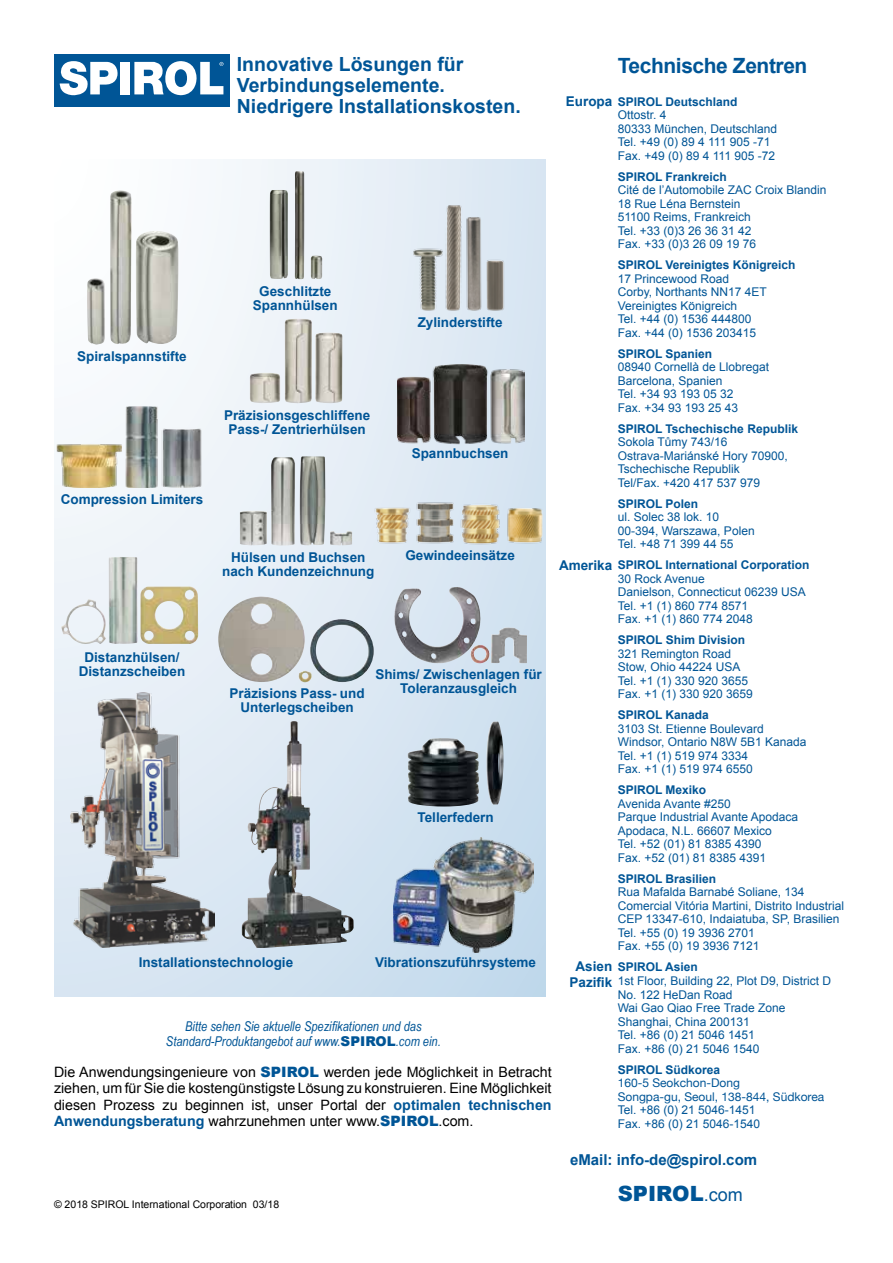
<style>
.page{position:relative;width:893px;height:1263px;background:#fff}
.page>*{position:absolute;margin:0;border:0;box-sizing:border-box;transform-origin:0 0}
.t1{font:700 21px "Arial";letter-spacing:-.02em;color:#005596}
.t2{font:900 21px "Arial";color:#005596}
.t3{font:700 19.5px/21px "Arial";color:#005596}
.t4{font:700 15px "Arial";color:#005596}
.t5{font:14.25px/16.5px "Arial";color:#000;text-align:justify}
.t6{font:700 13.5px/13.5px "Arial";color:#005596;text-align:center}
.t7{font:italic 13.5px/15px "Arial Narrow";color:#005596;text-align:center}
.t8{font:12px/13.5px "Arial";color:#005596}
.t9{font:700 12px "Arial";color:#005596}
.t10{font:12px/13.5px "Helvetica Neue";color:#005596}
.t11{font:10.5px "Arial";color:#000}
.s1{font-weight:700}
.s2{font-family:"Helvetica"}
.s3{font-family:"Arial";font-weight:900;font-style:normal}
.s4{font-weight:900;color:#005596}
.s5{font-weight:700;color:#005596}
.s6{font-weight:400;font-size:18px}
</style>
<div class="page">
<svg style="left:54px;top:159px;width:492px;height:837px"></svg>
<div style="left:54px;top:54px;width:176px;height:53px;background:#005596"></div>
<div style="left:120px;top:62px;width:10px;height:32px;background:#fff"></div>
<svg style="left:59px;top:61px;width:59px;height:34px"></svg>
<svg style="left:134px;top:61px;width:89px;height:35px"></svg>
<img style="left:242px;top:721px;width:112px;height:227px">
<img style="left:87px;top:190px;width:92px;height:157px">
<img style="left:240px;top:456px;width:112px;height:90px">
<img style="left:61px;top:557px;width:137px;height:89px">
<img style="left:421px;top:587px;width:42px;height:60px">
<img style="left:408px;top:721px;width:96px;height:85px">
<img style="left:412px;top:205px;width:96px;height:105px">
<img style="left:250px;top:319px;width:92px;height:86px">
<img style="left:270px;top:171px;width:52px;height:108px">
<img style="left:218px;top:597px;width:156px;height:85px">
<img style="left:57px;top:406px;width:145px;height:81px">
<img style="left:71px;top:692px;width:144px;height:256px">
<img style="left:398px;top:364px;width:126px;height:82px">
<img style="left:367px;top:494px;width:175px;height:57px">
<img style="left:393px;top:838px;width:141px;height:115px">
<h2 class="t3" style="left:237px;top:54px;width:285px">Innovative Lösungen für<br>Verbindungselemente.<br>Niedrigere Installationskosten.</h2>
<h1 class="t1" style="left:618px;top:52px;width:191px">Technische Zentren</h1>
<p class="t6" style="left:566px;top:95px;width:48px">Europa</p>
<p class="t9" style="left:618px;top:94px;width:121px">SPIROL Deutschland</p>
<p class="t8" style="left:618px;top:109px;width:161px">Ottostr. 4<br>80333 München, Deutschland<br>Tel. +49 (0) 89 4 111 905 -71<br>Fax. +49 (0) 89 4 111 905 -72</p>
<p class="t9" style="left:618px;top:169px;width:111px">SPIROL Frankreich</p>
<p class="t8" style="left:618px;top:184px;width:210px">Cité de l’Automobile ZAC Croix Blandin<br>18 Rue Léna Bernstein<br>51100 Reims, Frankreich<br>Tel. +33 (0)3 26 36 31 42<br>Fax. +33 (0)3 26 09 19 76</p>
<p class="t9" style="left:618px;top:257px;width:179px">SPIROL Vereinigtes Königreich</p>
<p class="t8" style="left:618px;top:272px;width:151px">17 Princewood Road<br>Corby, Northants NN17 4ET<br>Vereinigtes Königreich<br>Tel. +44 (0) 1536 444800<br>Fax. +44 (0) 1536 203415</p>
<p class="t9" style="left:618px;top:346px;width:96px">SPIROL Spanien</p>
<p class="t8" style="left:618px;top:361px;width:153px">08940 Cornellà de Llobregat<br>Barcelona, Spanien<br>Tel. +34 93 193 05 32<br>Fax. +34 93 193 25 43</p>
<p class="t8" style="left:618px;top:422px;width:182px"><span class="s1">SPIROL Tschechische Republik<br></span>Sokola T<span class="s2">ů</span>my 743/16<br>Ostrava-Mariánské Hory 70900,<br>Tschechische Republik<br>Tel/Fax. +420 417 537 979</p>
<p class="t9" style="left:618px;top:496px;width:82px">SPIROL Polen</p>
<p class="t8" style="left:618px;top:511px;width:138px">ul. Solec 38 lok. 10<br>00-394, Warszawa, Polen<br>Tel. +48 71 399 44 55</p>
<p class="t9" style="left:618px;top:557px;width:193px">SPIROL International Corporation</p>
<p class="t8" style="left:618px;top:572px;width:190px">30 Rock Avenue<br>Danielson, Connecticut 06239 USA<br>Tel. +1 (1) 860 774 8571<br>Fax. +1 (1) 860 774 2048</p>
<p class="t9" style="left:618px;top:632px;width:129px">SPIROL Shim Division</p>
<p class="t8" style="left:618px;top:647px;width:137px">321 Remington Road<br>Stow, Ohio 44224 USA<br>Tel. +1 (1) 330 920 3655<br>Fax. +1 (1) 330 920 3659</p>
<p class="t9" style="left:618px;top:707px;width:93px">SPIROL Kanada</p>
<p class="t8" style="left:618px;top:722px;width:190px">3103 St. Etienne Boulevard<br>Windsor, Ontario N8W 5B1 Kanada<br>Tel. +1 (1) 519 974 3334<br>Fax. +1 (1) 519 974 6550</p>
<p class="t9" style="left:618px;top:782px;width:90px">SPIROL Mexiko</p>
<p class="t8" style="left:618px;top:797px;width:182px">Avenida Avante #250<br>Parque Industrial Avante Apodaca<br>Apodaca, N.L. 66607 Mexico<br>Tel. +52 (01) 81 8385 4390<br>Fax. +52 (01) 81 8385 4391</p>
<p class="t9" style="left:618px;top:871px;width:100px">SPIROL Brasilien</p>
<p class="t8" style="left:618px;top:886px;width:228px">Rua Mafalda Barnabé Soliane, 134<br>Comercial Vitória Martini, Distrito Industrial CEP 13347-610, Indaiatuba, SP, Brasilien Tel. +55 (0) 19 3936 2701<br>Fax. +55 (0) 19 3936 7121</p>
<p class="t9" style="left:618px;top:959px;width:82px">SPIROL Asien</p>
<p class="t8" style="left:618px;top:974px;width:215px">1st Floor, Building 22, Plot D9, District D<br>No. 122 HeDan Road<br>Wai Gao Qiao Free Trade Zone<br>Shanghai, China 200131<br>Tel. +86 (0) 21 5046 1451<br>Fax. +86 (0) 21 5046 1540</p>
<p class="t9" style="left:618px;top:1061px;width:104px">SPIROL Südkorea</p>
<p class="t10" style="left:618px;top:1077px;width:208px">160-5 Seokchon-Dong<br>Songpa-gu, Seoul, 138-844, Südkorea</p>
<p class="t8" style="left:618px;top:1103px;width:144px">Tel. +86 (0) 21 5046-1451<br>Fax. +86 (0) 21 5046-1540</p>
<p class="t6" style="left:253px;top:285px;width:86px">Geschlitzte<br>Spannhülsen</p>
<p class="t6" style="left:418px;top:316px;width:86px">Zylinderstifte</p>
<p class="t6" style="left:77px;top:350px;width:111px">Spiralspannstifte</p>
<p class="t6" style="left:224px;top:409px;width:148px">Präzisionsgeschliffene<br>Pass-/ Zentrierhülsen</p>
<p class="t6" style="left:412px;top:447px;width:98px">Spannbuchsen</p>
<p class="t6" style="left:61px;top:493px;width:144px">Compression Limiters</p>
<p class="t6" style="left:405px;top:548px;width:111px">Gewindeeinsätze</p>
<p class="t6" style="left:222px;top:551px;width:154px">Hülsen und Buchsen nach Kundenzeichnung</p>
<p class="t6" style="left:559px;top:559px;width:55px">Amerika</p>
<p class="t6" style="left:79px;top:651px;width:108px">Distanzhülsen/<br>Distanzscheiben</p>
<p class="t6" style="left:375px;top:668px;width:168px">Shims/ Zwischenlagen für<br>Toleranzausgleich</p>
<p class="t6" style="left:230px;top:687px;width:136px">Präzisions Pass- und<br>Unterlegscheiben</p>
<p class="t6" style="left:417px;top:811px;width:78px">Tellerfedern</p>
<p class="t6" style="left:139px;top:956px;width:156px">Installationstechnologie</p>
<p class="t6" style="left:375px;top:956px;width:163px">Vibrationszuführsysteme</p>
<p class="t6" style="left:570px;top:959px;width:44px;line-height:16.2px">Asien<br>Pazifik</p>
<p class="t7" style="left:166px;top:1018px;width:276px">Bitte sehen Sie aktuelle Spezifikationen und das<br>Standard-Produktangebot auf www.<span class="s3">SPIROL</span>.com ein.</p>
<p class="t5" style="left:54px;top:1064px;width:499px">Die Anwendungsingenieure von <span class="s4">SPIROL</span> werden jede Möglichkeit in Betracht ziehen, um für Sie die kostengünstigste Lösung zu konstruieren. Eine Möglichkeit diesen Prozess zu beginnen ist, unser Portal der <span class="s5">optimalen technischen Anwendungsberatung</span> wahrzunehmen unter www.<span class="s4">SPIROL</span>.com.</p>
<p class="t11" style="left:54px;top:1197px;width:227px">© 2018 SPIROL International Corporation 03/18</p>
<p class="t4" style="left:570px;top:1150px;width:189px">eMail: info-de@spirol.com</p>
<h1 class="t2" style="left:618px;top:1178px;width:126px">SPIROL<span class="s6">.com</span></h1>
</div>
